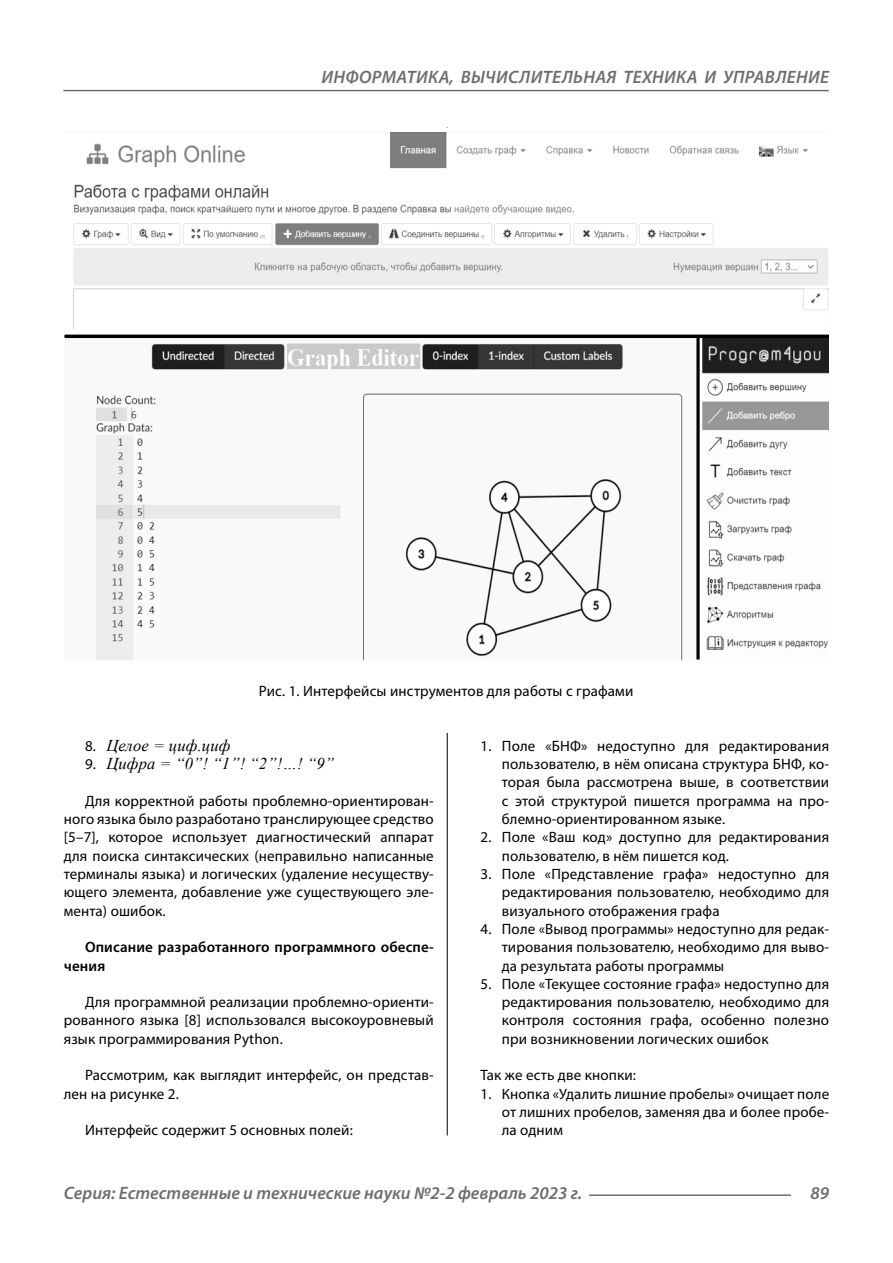
<style>
.page{position:relative;width:893px;height:1263px;background:#fff}
.page>*{position:absolute;margin:0;border:0;box-sizing:border-box;transform-origin:0 0}
.t1{font:italic 600 18px "Myriad Pro";color:#6e6e6e}
.t2{font:italic 16.5px "Times New Roman";letter-spacing:.01em;color:#000}
.Normal{font:15px/18.3px "Myriad Pro";letter-spacing:.01em;color:#000;text-align:justify}
.Normal-2{font:600 15px/18.3px "Myriad Pro";letter-spacing:.01em;color:#000}
.podpis{font:15px "Myriad Pro";letter-spacing:.01em;color:#000}
.s1{font-family:"Myriad Pro";font-style:normal;font-size:15px}
</style>
<div class="page">
<hr style="left:447px;top:128px;width:1px;height:1007px;background:#000">
<div style="left:63px;top:128px;width:766px;height:604px;background:#fff"></div>
<img style="left:64px;top:133px;width:765px;height:527px">
<hr style="left:589px;top:1194px;width:202px;height:2px;background:#6e6e6e">
<hr style="left:63px;top:90px;width:766px;height:1px;background:#6e6e6e">
<p class="t1" style="left:321px;top:66px;width:25px">Информатика</p>
<p class="t1" style="left:450px;top:66px;width:48px">, вычислител</p>
<p class="t1" style="left:573px;top:66px;width:23px">ьная</p>
<p class="t1" style="left:623px;top:66px;width:12px">техника</p>
<p class="t1" style="left:705px;top:66px;width:31px">и управление</p>
<p class="podpis" style="left:259px;top:681px;width:376px">Рис. 1. Интерфейсы инструментов для работы с графами</p>
<p class="t2" style="left:85px;top:734px;width:147px"><span class="s1">8.</span> Целое = циф.циф</p>
<p class="t2" style="left:85px;top:752px;width:251px"><span class="s1">9.</span> Цифра = “0”! “1”! “2”!…! “9”</p>
<p class="Normal" style="left:64px;top:791px;width:371px;text-indent:21px">Для корректной работы проблемно-ориентирован&shy;ного языка было разработано транслирующее средство [5–7], которое использует диагностический аппарат для поиска синтаксических (неправильно написанные терминалы языка) и логических (удаление несуществу&shy;ющего элемента, добавление уже существующего эле&shy;мента) ошибок.</p>
<p class="Normal-2" style="left:64px;top:937px;width:371px;text-indent:21px">Описание разработанного программного обеспе&shy;чения</p>
<p class="Normal" style="left:64px;top:993px;width:371px;text-indent:21px">Для программной реализации проблемно-ориенти&shy;рованного языка [8] использовался высокоуровневый язык программирования Python.</p>
<p class="Normal" style="left:64px;top:1066px;width:371px;text-indent:21px">Рассмотрим, как выглядит интерфейс, он представ&shy;лен на рисунке 2.</p>
<p class="Normal" style="left:85px;top:1121px;width:269px">Интерфейс содержит 5 основных полей:</p>
<p class="Normal" style="left:502px;top:736px;width:329px;text-indent:-21px">1. Поле «БНФ» недоступно для редактирования пользователю, в нём описана структура БНФ, ко&shy;торая была рассмотрена выше, в соответствии с этой структурой пишется программа на про&shy;блемно-ориентированном языке.</p>
<p class="Normal" style="left:502px;top:828px;width:329px;text-indent:-21px">2. Поле «Ваш код» доступно для редактирования пользователю, в нём пишется код.</p>
<p class="Normal" style="left:502px;top:864px;width:329px;text-indent:-21px">3. Поле «Представление графа» недоступно для редактирования пользователю, необходимо для визуального отображения графа</p>
<p class="Normal" style="left:502px;top:919px;width:329px;text-indent:-21px">4. Поле «Вывод программы» недоступно для редак&shy;тирования пользователю, необходимо для выво&shy;да результата работы программы</p>
<p class="Normal" style="left:502px;top:974px;width:329px;text-indent:-21px">5. Поле «Текущее состояние графа» недоступно для редактирования пользователю, необходимо для контроля состояния графа, особенно полезно при возникновении логических ошибок</p>
<p class="Normal" style="left:480px;top:1066px;width:157px">Так же есть две кнопки:</p>
<p class="Normal" style="left:502px;top:1084px;width:329px;text-indent:-21px">1. Кнопка «Удалить лишние пробелы» очищает поле от лишних пробелов, заменяя два и более пробе&shy;ла одним</p>
<p class="t1" style="left:64px;top:1182px;width:520px">Серия: Естественные и технические науки №2-2 февраль 2023 г.</p>
<p class="t1" style="left:810px;top:1182px;width:20px">89</p>
</div>
